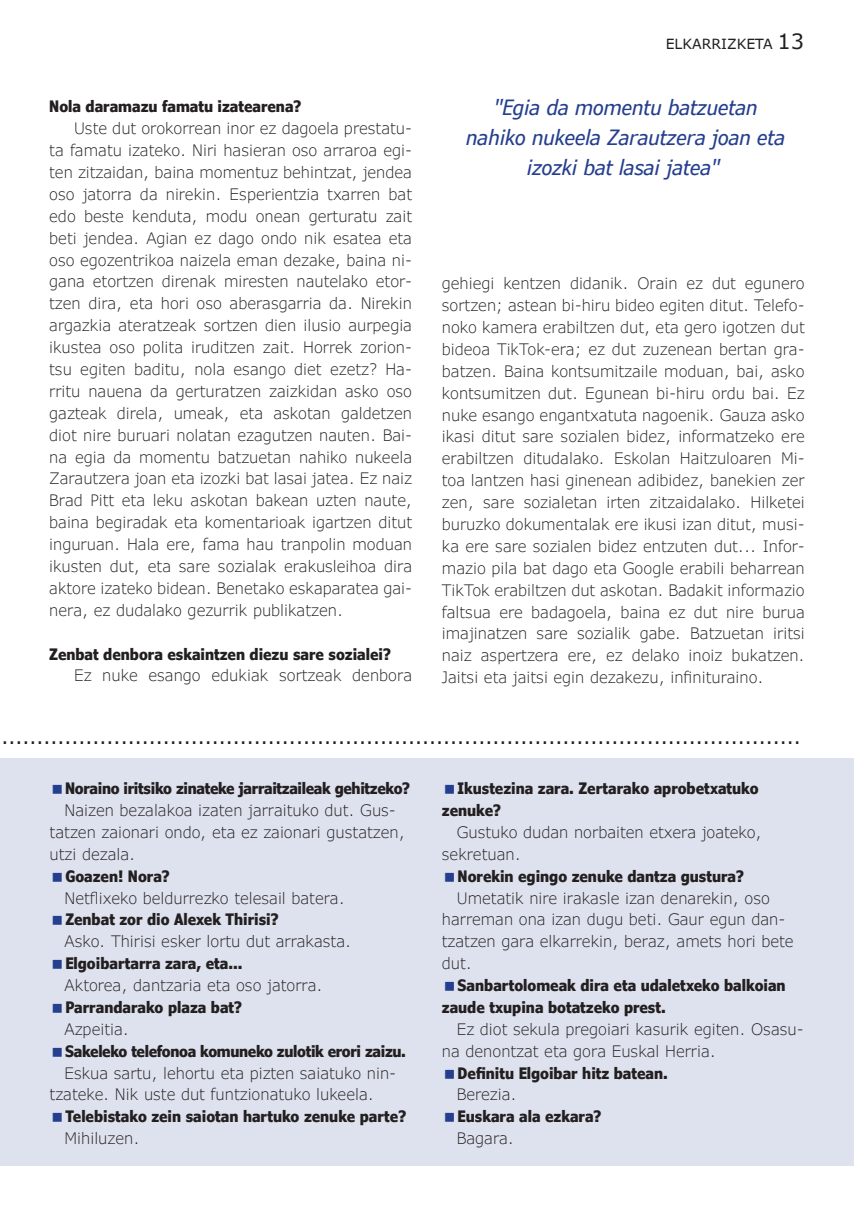
<style>
.page{position:relative;width:854px;height:1216px;background:#fff}
.page>*{position:absolute;margin:0;border:0;box-sizing:border-box;transform-origin:0 0}
.t1{font:italic condensed 21px/29.8px "Verdana Pro";color:#253f8e;text-align:center}
.t2{font:19.25px "Verdana Pro";color:#231f20}
.t3{font:300 15.75px/21.9px "Verdana Pro";color:#231f20}
.t4{font:700 condensed 15.75px/21.9px "Verdana Pro";color:#231f20}
.t5{font:700 condensed 15.75px "Verdana Pro";letter-spacing:-.02em;color:#231f20}
.t6{font:14px "Verdana Pro";color:#231f20}
.s1{font-size:21px}
</style>
<div class="page">
<div style="left:0;top:758px;width:853px;height:407px;background:#dee2ee"></div>
<p class="t4" style="left:49px;top:96px;width:254px">Nola daramazu famatu izatearena?</p>
<p class="t3" style="left:49px;top:118px;width:364px;text-align:justify;text-indent:25px">Uste dut orokorrean inor ez dagoela prestatu&shy;ta famatu izateko. Niri hasieran oso arraroa egi&shy;ten zitzaidan, baina momentuz behintzat, jendea oso jatorra da nirekin. Esperientzia txarren bat edo beste kenduta, modu onean gerturatu zait beti jendea. Agian ez dago ondo nik esatea eta oso egozentrikoa naizela eman dezake, baina ni&shy;gana etortzen direnak miresten nautelako etor&shy;tzen dira, eta hori oso aberasgarria da. Nirekin argazkia ateratzeak sortzen dien ilusio aurpegia ikustea oso polita iruditzen zait. Horrek zorion&shy;tsu egiten baditu, nola esango diet ezetz? Ha&shy;rritu nauena da gerturatzen zaizkidan asko oso gazteak direla, umeak, eta askotan galdetzen diot nire buruari nolatan ezagutzen nauten. Bai&shy;na egia da momentu batzuetan nahiko nukeela Zarautzera joan eta izozki bat lasai jatea. Ez naiz Brad Pitt eta leku askotan bakean uzten naute, baina begiradak eta komentarioak igartzen ditut inguruan. Hala ere, fama hau tranpolin moduan ikusten dut, eta sare sozialak erakusleihoa dira aktore izateko bidean. Benetako eskaparatea gai&shy;nera, ez dudalako gezurrik publikatzen.</p>
<p class="t4" style="left:49px;top:642px;width:343px">Zenbat denbora eskaintzen diezu sare sozialei?</p>
<p class="t3" style="left:74px;top:665px;width:339px">Ez nuke esango edukiak sortzeak denbora</p>
<p class="t6" style="left:665px;top:35px;width:140px">ELKARRIZKETA <span class="s1">13</span></p>
<p class="t1" style="left:494px;top:93px;width:265px">"Egia da momentu batzuetan</p>
<p class="t1" style="left:466px;top:123px;width:320px">nahiko nukeela Zarautzera joan eta izozki bat lasai jatea"</p>
<p class="t3" style="left:441px;top:273px;width:364px;text-align:justify">gehiegi kentzen didanik. Orain ez dut egunero sortzen; astean bi-hiru bideo egiten ditut. Telefo&shy;noko kamera erabiltzen dut, eta gero igotzen dut bideoa TikTok-era; ez dut zuzenean bertan gra&shy;batzen. Baina kontsumitzaile moduan, bai, asko kontsumitzen dut. Egunean bi-hiru ordu bai. Ez nuke esango engantxatuta nagoenik. Gauza asko ikasi ditut sare sozialen bidez, informatzeko ere erabiltzen ditudalako. Eskolan Haitzuloaren Mi&shy;toa lantzen hasi ginenean adibidez, banekien zer zen, sare sozialetan irten zitzaidalako. Hilketei buruzko dokumentalak ere ikusi izan ditut, musi&shy;ka ere sare sozialen bidez entzuten dut... Infor&shy;mazio pila bat dago eta Google erabili beharrean TikTok erabiltzen dut askotan. Badakit informazio faltsua ere badagoela, baina ez dut nire burua imajinatzen sare sozialik gabe. Batzuetan iritsi naiz aspertzera ere, ez delako inoiz bukatzen.<br>Jaitsi eta jaitsi egin dezakezu, infinituraino.</p>
<p class="t2" style="left:1px;top:725px;width:800px">..................................................................................................................</p>
<p class="t5" style="left:65px;top:777px;width:346px">Noraino iritsiko zinateke jarraitzaileak gehitzeko?</p>
<p class="t3" style="left:50px;top:799px;width:356px;text-indent:15px">Naizen bezalakoa izaten jarraituko dut. Gus&shy;tatzen zaionari ondo, eta ez zaionari gustatzen, utzi dezala.</p>
<p class="t4" style="left:65px;top:864px;width:106px">Goazen! Nora?</p>
<p class="t3" style="left:64px;top:887px;width:282px">Netflixeko beldurrezko telesail batera.</p>
<p class="t4" style="left:65px;top:908px;width:215px">Zenbat zor dio Alexek Thirisi?</p>
<p class="t3" style="left:64px;top:930px;width:288px">Asko. Thirisi esker lortu dut arrakasta.</p>
<p class="t4" style="left:65px;top:952px;width:178px">Elgoibartarra zara, eta...</p>
<p class="t3" style="left:64px;top:974px;width:259px">Aktorea, dantzaria eta oso jatorra.</p>
<p class="t4" style="left:65px;top:996px;width:178px">Parrandarako plaza bat?</p>
<p class="t3" style="left:64px;top:1018px;width:66px">Azpeitia.</p>
<p class="t5" style="left:65px;top:1040px;width:342px">Sakeleko telefonoa komuneko zulotik erori zaizu.</p>
<p class="t3" style="left:50px;top:1062px;width:348px;text-indent:15px">Eskua sartu, lehortu eta pizten saiatuko nin&shy;tzateke. Nik uste dut funtzionatuko lukeela.</p>
<p class="t4" style="left:65px;top:1105px;width:342px">Telebistako zein saiotan hartuko zenuke parte?</p>
<p class="t3" style="left:64px;top:1127px;width:76px">Mihiluzen.</p>
<p class="t4" style="left:441px;top:777px;width:318px;text-indent:16px">Ikustezina zara. Zertarako aprobetxatuko zenuke?</p>
<p class="t3" style="left:441px;top:821px;width:321px;text-indent:15px">Gustuko dudan norbaiten etxera joateko, sekretuan.</p>
<p class="t4" style="left:457px;top:864px;width:288px">Norekin egingo zenuke dantza gustura?</p>
<p class="t3" style="left:441px;top:887px;width:353px;text-indent:15px">Umetatik nire irakasle izan denarekin, oso harreman ona izan dugu beti. Gaur egun dan&shy;tzatzen gara elkarrekin, beraz, amets hori bete dut.</p>
<p class="t4" style="left:441px;top:974px;width:345px;text-indent:16px">Sanbartolomeak dira eta udaletxeko balkoian zaude txupina botatzeko prest.</p>
<p class="t3" style="left:441px;top:1018px;width:363px;text-indent:15px">Ez diot sekula pregoiari kasurik egiten. Osasu&shy;na denontzat eta gora Euskal Herria.</p>
<p class="t4" style="left:457px;top:1061px;width:211px">Definitu Elgoibar hitz batean.</p>
<p class="t3" style="left:456px;top:1083px;width:61px">Berezia.</p>
<p class="t4" style="left:457px;top:1105px;width:145px">Euskara ala ezkara?</p>
<p class="t3" style="left:456px;top:1127px;width:59px">Bagara.</p>
</div>
